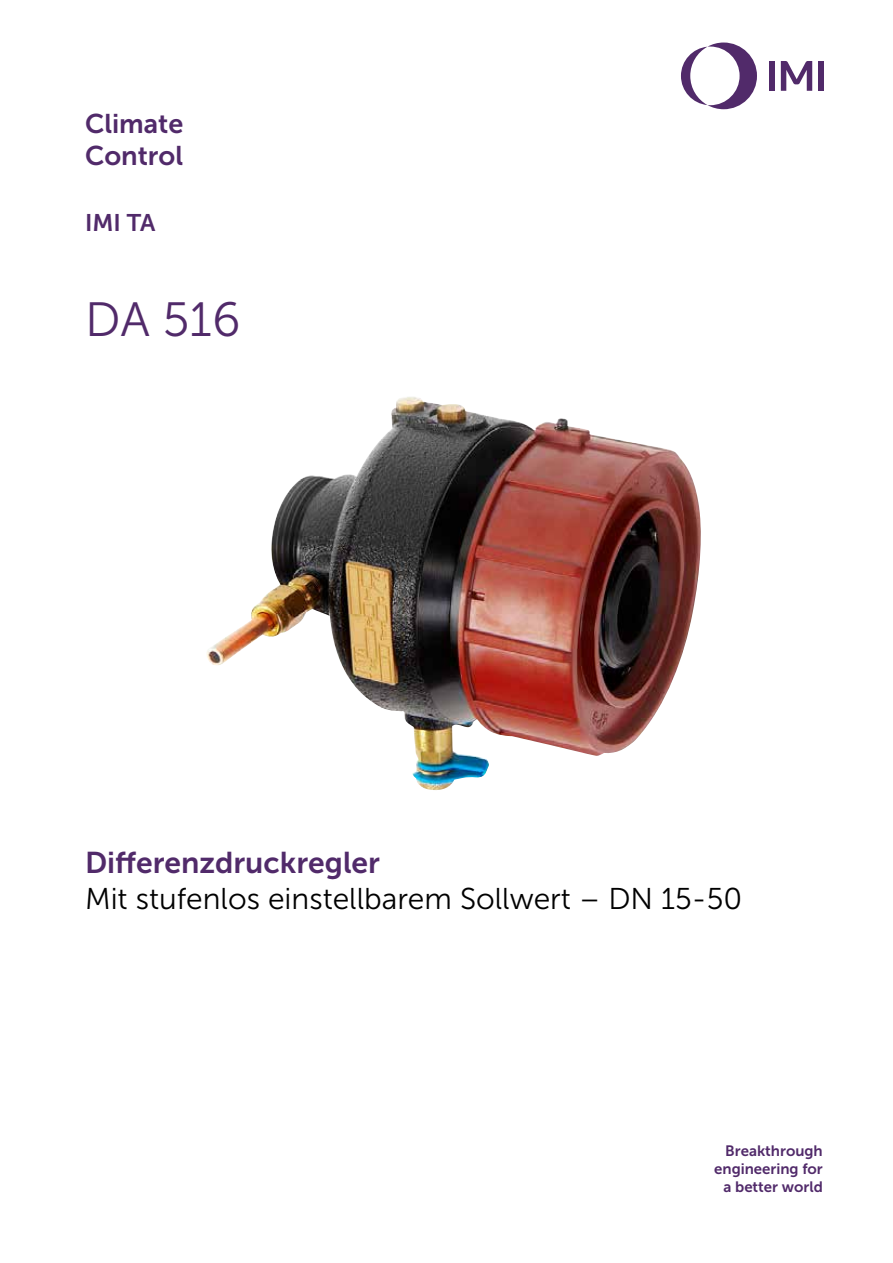
<style>
.page{position:relative;width:893px;height:1263px;background:#fff}
.page>*{position:absolute;margin:0;border:0;box-sizing:border-box;transform-origin:0 0}
.t1{font:48px "Museo Sans 300";color:#512a6a}
.t2{font:30px "Museo Sans 300";color:#000}
.t3{font:30px "Museo Sans 700";color:#512a6a}
.t4{font:27px/32.4px "Museo Sans 700";color:#512a6a}
.t5{font:24px "Museo Sans 700";color:#512a6a}
.t6{font:15px/18px "Museo Sans 700";color:#512a6a;text-align:right}
</style>
<div class="page">
<svg style="left:681px;top:43px;width:76px;height:66px"></svg>
<div style="left:769px;top:61px;width:6px;height:30px;background:#512a6a"></div>
<div style="left:818px;top:61px;width:6px;height:30px;background:#512a6a"></div>
<svg style="left:781px;top:61px;width:31px;height:30px"></svg>
<img style="left:206px;top:397px;width:495px;height:393px">
<p class="t4" style="left:85px;top:107px;width:100px">Climate<br>Control</p>
<p class="t5" style="left:85px;top:210px;width:72px">IMI TA</p>
<h1 class="t1" style="left:85px;top:293px;width:157px">DA 516</h1>
<p class="t3" style="left:85px;top:846px;width:296px">Differenzdruckregler</p>
<p class="t2" style="left:85px;top:882px;width:659px">Mit stufenlos einstellbarem Sollwert – DN 15-50</p>
<p class="t6" style="left:714px;top:1142px;width:110px">Breakthrough engineering for a better world</p>
</div>
